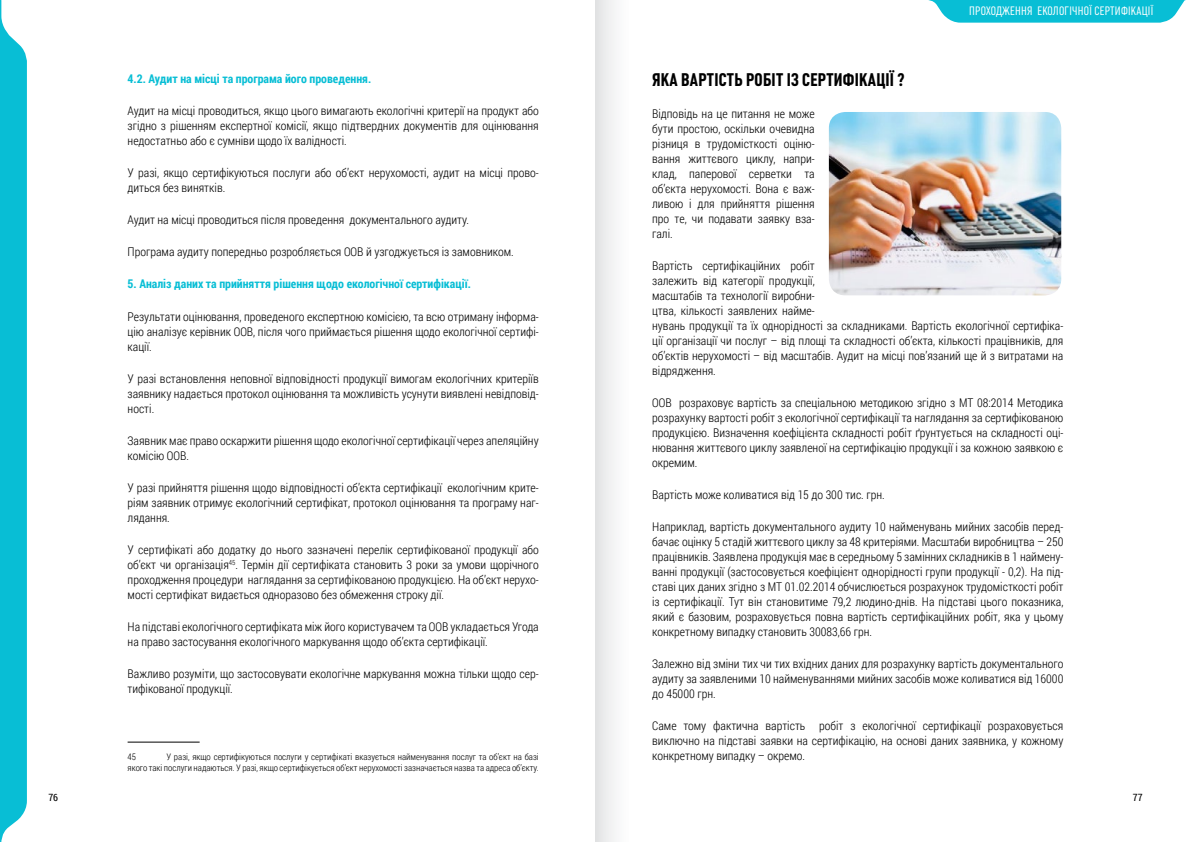
<style>
.page{position:relative;width:1191px;height:842px;background:#fff}
.page>*{position:absolute;margin:0;border:0;box-sizing:border-box;transform-origin:0 0}
.t1{font:700 18px "Plumb Condensed";letter-spacing:.015em;color:#000}
.t2{font:300 12px/15px "Roboto Condensed";color:#000;text-align:justify}
.t3{font:700 12px "Roboto Condensed";color:#08bed5}
.t4{font:12px "Plumb Condensed";letter-spacing:.02em;color:#fff}
.t5{font:10px "Roboto Condensed";color:#000}
.t6{font:300 9px/11px "Roboto Condensed";color:#000;text-align:right}
</style>
<div class="page">
<svg style="left:928px;top:0;width:258px;height:23px;background:#21c4d9"></svg>
<svg style="left:0;top:0;width:27px;height:842px;background:#18c2d7"></svg>
<hr style="left:128px;top:742px;width:72px;height:1px;background:#000">
<img style="left:829px;top:112px;width:232px;height:183px">
<p class="t3" style="left:128px;top:72px;width:245px">4.2. Аудит на місці та програма його проведення.</p>
<p class="t2" style="left:128px;top:104px;width:413px">Аудит на місці проводиться, якщо цього вимагають екологічні критерії на продукт або згідно з рішенням експертної комісії, якщо підтвердних документів для оцінювання недостатньо або є сумніви щодо їх валідності.</p>
<p class="t2" style="left:128px;top:166px;width:413px">У разі, якщо сертифікуються послуги або об’єкт нерухомості, аудит на місці прово&shy;диться без винятків.</p>
<p class="t2" style="left:128px;top:213px;width:343px">Аудит на місці проводиться після проведення документального аудиту.</p>
<p class="t2" style="left:128px;top:245px;width:388px">Програма аудиту попередньо розробляється ООВ й узгоджується із замовником.</p>
<p class="t3" style="left:128px;top:277px;width:345px">5. Аналіз даних та прийняття рішення щодо екологічної сертифікації.</p>
<p class="t2" style="left:128px;top:309px;width:413px">Результати оцінювання, проведеного експертною комісією, та всю отриману інформа&shy;цію аналізує керівник ООВ, після чого приймається рішення щодо екологічної сертифі&shy;кації.</p>
<p class="t2" style="left:128px;top:371px;width:413px">У разі встановлення неповної відповідності продукції вимогам екологічних критеріїв заявнику надається протокол оцінювання та можливість усунути виявлені невідповід&shy;ності.</p>
<p class="t2" style="left:128px;top:433px;width:412px">Заявник має право оскаржити рішення щодо екологічної сертифікації через апеляційну комісію ООВ.</p>
<p class="t2" style="left:128px;top:480px;width:413px">У разі прийняття рішення щодо відповідності об’єкта сертифікації екологічним крите&shy;ріям заявник отримує екологічний сертифікат, протокол оцінювання та програму наг&shy;лядання.</p>
<p class="t2" style="left:128px;top:542px;width:413px">У сертифікаті або додатку до нього зазначені перелік сертифікованої продукції або об’єкт чи організація<sup>45</sup>. Термін дії сертифіката становить 3 роки за умови щорічного проходження процедури наглядання за сертифікованою продукцією. На об’єкт нерухо&shy;мості сертифікат видається одноразово без обмеження строку дії.</p>
<p class="t2" style="left:128px;top:619px;width:413px">На підставі екологічного сертифіката між його користувачем та ООВ укладається Угода на право застосування екологічного маркування щодо об’єкта сертифікації.</p>
<p class="t2" style="left:128px;top:666px;width:413px">Важливо розуміти, що застосовувати екологічне маркування можна тільки щодо сер&shy;тифікованої продукції.</p>
<p class="t6" style="left:128px;top:751px;width:413px">У разі, якщо сертифікуються послуги у сертифікаті вказується найменування послуг та об’єкт на базі<br>якого такі послуги надаються. У разі, якщо сертифікується об’єкт нерухомості зазначається назва та адреса об’єкту.</p>
<p class="t6" style="left:128px;top:751px;width:10px">45</p>
<p class="t4" style="left:969px;top:4px;width:185px">ПРОХОДЖЕННЯ ЕКОЛОГІЧНОЇ СЕРТИФІКАЦІЇ</p>
<h1 class="t1" style="left:652px;top:69px;width:254px">ЯКА ВАРТІСТЬ РОБІТ ІЗ СЕРТИФІКАЦІЇ ?</h1>
<p class="t2" style="left:652px;top:106px;width:164px">Відповідь на це питання не може бути простою, оскільки очевидна різниця в трудомісткості оціню&shy;вання життєвого циклу, напри&shy;клад, паперової серветки та об’єкта нерухомості. Вона є важ&shy;ливою і для прийняття рішення про те, чи подавати заявку вза&shy;галі.</p>
<p class="t2" style="left:652px;top:258px;width:413px;text-align:left">Вартість сертифікаційних робіт<br>залежить від категорії продукції,<br>масштабів та технології виробни-<br>цтва, кількості заявлених найме-<br>нувань продукції та їх однорідності за складниками. Вартість екологічної сертифіка&shy;ції організації чи послуг – від площі та складності об’єкта, кількості працівників, для об’єктів нерухомості – від масштабів. Аудит на місці пов’язаний ще й з витратами на відрядження.</p>
<p class="t2" style="left:652px;top:395px;width:413px">ООВ розраховує вартість за спеціальною методикою згідно з МТ 08:2014 Методика розрахунку вартості робіт з екологічної сертифікації та наглядання за сертифікованою продукцією. Визначення коефіцієнта складності робіт ґрунтується на складності оці&shy;нювання життєвого циклу заявленої на сертифікацію продукції і за кожною заявкою є окремим.</p>
<p class="t2" style="left:652px;top:487px;width:234px">Вартість може коливатися від 15 до 300 тис. грн.</p>
<p class="t2" style="left:652px;top:519px;width:413px">Наприклад, вартість документального аудиту 10 найменувань мийних засобів перед&shy;бачає оцінку 5 стадій життєвого циклу за 48 критеріями. Масштаби виробництва – 250 працівників. Заявлена продукція має в середньому 5 замінних складників в 1 наймену&shy;ванні продукції (застосовується коефіцієнт однорідності групи продукції - 0,2). На під&shy;ставі цих даних згідно з МТ 01.02.2014 обчислюється розрахунок трудомісткості робіт із сертифікації. Тут він становитиме 79,2 людино-днів. На підставі цього показника, який є базовим, розраховується повна вартість сертифікаційних робіт, яка у цьому конкретному випадку становить 30083,66 грн.</p>
<p class="t2" style="left:652px;top:656px;width:413px">Залежно від зміни тих чи тих вхідних даних для розрахунку вартість документального аудиту за заявленими 10 найменуваннями мийних засобів може коливатися від 16000 до 45000 грн.</p>
<p class="t2" style="left:652px;top:718px;width:413px">Саме тому фактична вартість робіт з екологічної сертифікації розраховується виключно на підставі заявки на сертифікацію, на основі даних заявника, у кожному конкретному випадку – окремо.</p>
<p class="t5" style="left:48px;top:791px;width:11px">76</p>
<p class="t5" style="left:1132px;top:792px;width:11px">77</p>
</div>
